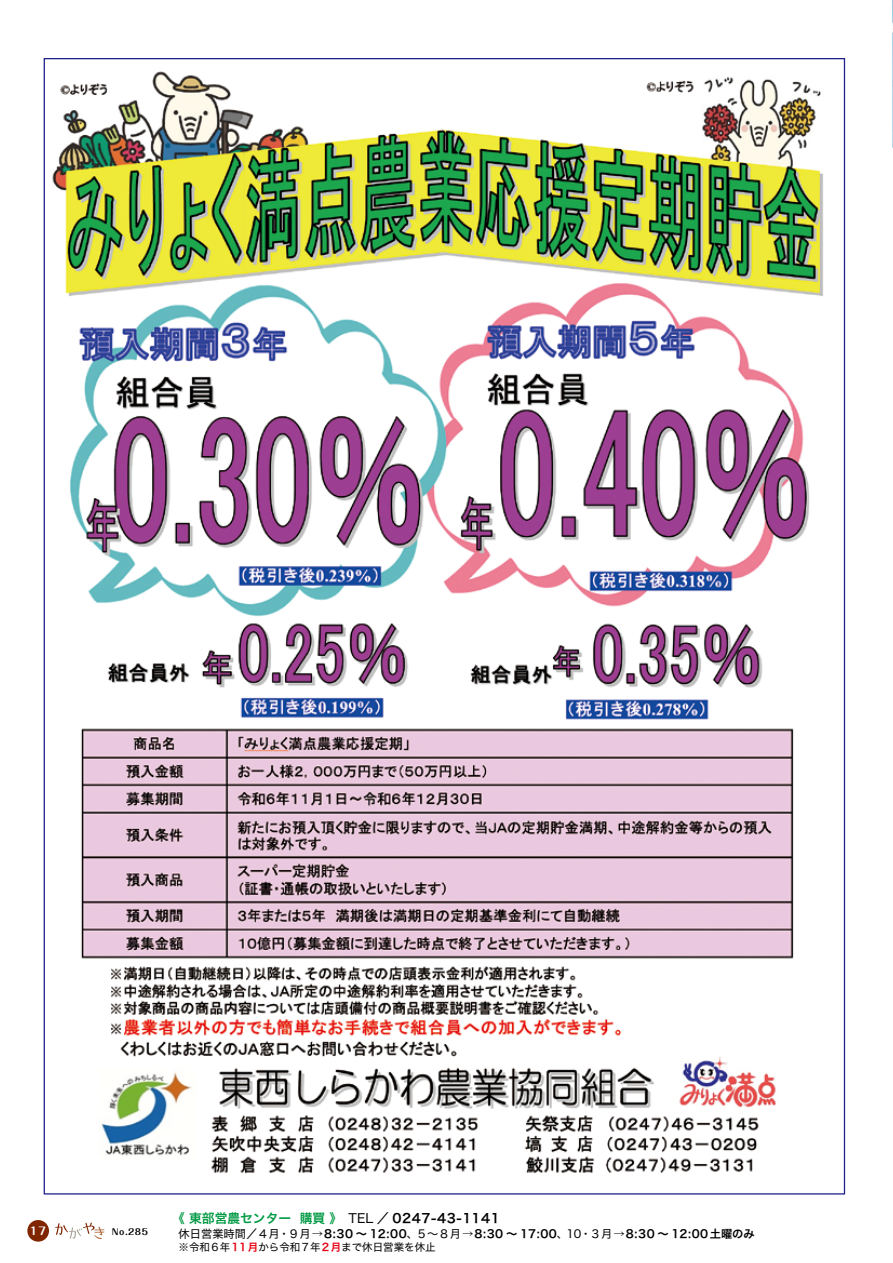
<style>
.page{position:relative;width:893px;height:1263px;background:#fff}
.page>*{position:absolute;margin:0;border:0;box-sizing:border-box;transform-origin:0 0}
.t1{font:12.75px "Hira Kaku Std W6";letter-spacing:.05em;color:#000}
.t2{font:12.75px "Hira Kaku Std W6";color:#094}
.t3{font:11.25px "Hira Kaku Std W4";color:#000}
.t4{font:11.25px "Hira Kaku Std W6";color:#000}
.t5{font:11.25px "Hira Kaku Std W6";letter-spacing:.025em;color:#000}
.t6{font:700 10.65px "Maru Fo Pro";color:#fff}
.t7{font:10.5px "Hira Kaku Std W4";color:#000}
.t8{font:700 8.55px "Maru Fo Pro";color:#000}
.s1{font-family:"Hira Kaku Std W4"}
.s2{font-family:"Hira Kaku Std W6"}
.s3{font-family:"Hira Kaku Std W6";color:#e60012}
</style>
<div class="page">
<img style="left:52px;top:71px;width:771px;height:1103px">
<img style="left:892px;top:0;width:1px;height:148px">
<div style="left:27px;top:1220px;width:22px;height:21px;background:#7f2500;border-radius:50%"></div>
<svg style="left:55px;top:1222px;width:49px;height:17px"></svg>
<p class="t6" style="left:30px;top:1222px;width:18px">17</p>
<p class="t8" style="left:112px;top:1225px;width:38px">No.285</p>
<p class="t2" style="left:172px;top:1208px;width:120px">《東部営農センター</p>
<p class="t2" style="left:300px;top:1208px;width:44px">購買》</p>
<p class="t1" style="left:349px;top:1208px;width:153px"><span class="s1">TEL ／</span> 0247-43-1141</p>
<p class="t3" style="left:179px;top:1225px;width:241px">休日営業時間／４月・９月→<span class="s2">8:30 ～ 12:00</span>、</p>
<p class="t7" style="left:179px;top:1239px;width:259px">※令和6年<span class="s3">11月</span>から令和7年<span class="s3">2月</span>まで休日営業を休止</p>
<p class="t4" style="left:566px;top:1225px;width:190px"><span class="s1">10・３月→</span>8:30 ～ 12:00土曜のみ</p>
<p class="t5" style="left:416px;top:1225px;width:154px"><span class="s1">５～８月→</span>8:30 ～ 17:00<span class="s1">、</span></p>
</div>
